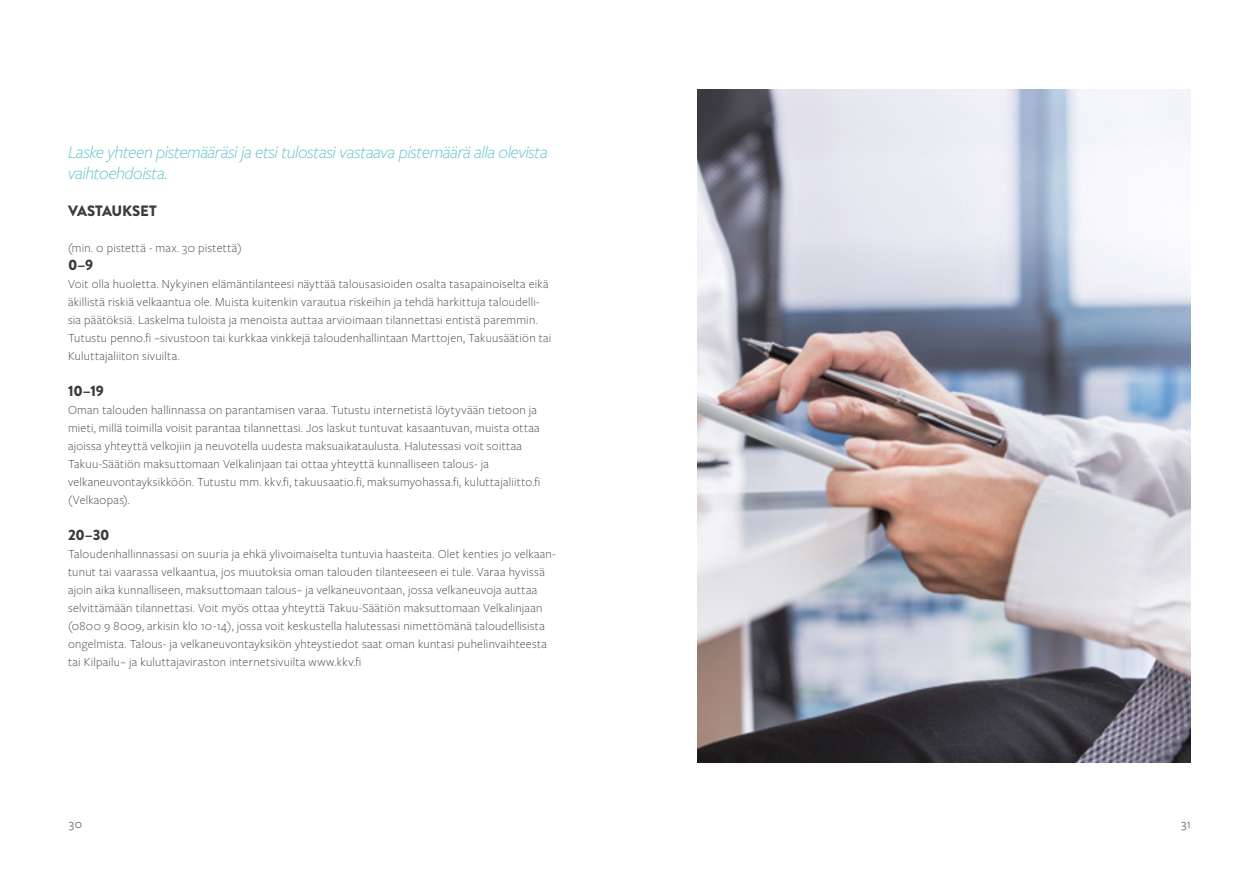
<style>
.page{position:relative;width:1259px;height:893px;background:#fff}
.page>*{position:absolute;margin:0;border:0;box-sizing:border-box;transform-origin:0 0}
.t1{font:italic 300 18px/21px "Freight Sans Pro";letter-spacing:-.025em;color:#56bfc9}
.t2{font:900 15px "Brandon Grotesque";letter-spacing:-.01em;color:#3c3c3b}
.t3{font:300 12.75px/18px "Freight Sans Pro";letter-spacing:.02em;color:#3c3c3b}
.t4{font:12.75px "Freight Sans Pro";color:#69656a}
</style>
<div class="page">
<img style="left:697px;top:89px;width:494px;height:673px">
<h1 class="t1" style="left:68px;top:141px;width:481px">Laske yhteen pistemääräsi ja etsi tulostasi vastaava pistemäärä alla olevista vaihtoehdoista.</h1>
<p class="t2" style="left:68px;top:200px;width:90px">VASTAUKSET</p>
<p class="t3" style="left:68px;top:238px;width:175px">(min. 0 pistettä - max. 30 pistettä)</p>
<p class="t2" style="left:68px;top:254px;width:27px">0–9</p>
<p class="t3" style="left:68px;top:274px;width:485px">Voit olla huoletta. Nykyinen elämäntilanteesi näyttää talousasioiden osalta tasapainoiselta eikä äkillistä riskiä velkaantua ole. Muista kuitenkin varautua riskeihin ja tehdä harkittuja taloudelli&shy;sia päätöksiä. Laskelma tuloista ja menoista auttaa arvioimaan tilannettasi entistä paremmin.<br>Tutustu penno.fi –sivustoon tai kurkkaa vinkkejä taloudenhallintaan Marttojen, Takuusäätiön tai Kuluttajaliiton sivuilta.</p>
<p class="t2" style="left:68px;top:380px;width:37px">10–19</p>
<p class="t3" style="left:68px;top:400px;width:474px">Oman talouden hallinnassa on parantamisen varaa. Tutustu internetistä löytyvään tietoon ja mieti, millä toimilla voisit parantaa tilannettasi. Jos laskut tuntuvat kasaantuvan, muista ottaa ajoissa yhteyttä velkojiin ja neuvotella uudesta maksuaikataulusta. Halutessasi voit soittaa Takuu-Säätiön maksuttomaan Velkalinjaan tai ottaa yhteyttä kunnalliseen talous- ja velkaneuvontayksikköön. Tutustu mm. kkv.fi, takuusaatio.fi, maksumyohassa.fi, kuluttajaliitto.fi (Velkaopas).</p>
<p class="t2" style="left:68px;top:524px;width:43px">20–30</p>
<p class="t3" style="left:68px;top:544px;width:489px">Taloudenhallinnassasi on suuria ja ehkä ylivoimaiselta tuntuvia haasteita. Olet kenties jo velkaan&shy;tunut tai vaarassa velkaantua, jos muutoksia oman talouden tilanteeseen ei tule. Varaa hyvissä ajoin aika kunnalliseen, maksuttomaan talous– ja velkaneuvontaan, jossa velkaneuvoja auttaa selvittämään tilannettasi. Voit myös ottaa yhteyttä Takuu-Säätiön maksuttomaan Velkalinjaan (0800 9 8009, arkisin klo 10-14), jossa voit keskustella halutessasi nimettömänä taloudellisista ongelmista. Talous- ja velkaneuvontayksikön yhteystiedot saat oman kuntasi puhelinvaihteesta tai Kilpailu– ja kuluttajaviraston internetsivuilta www.kkv.fi</p>
<p class="t4" style="left:69px;top:816px;width:15px">30</p>
<p class="t4" style="left:1181px;top:816px;width:11px">31</p>
</div>
